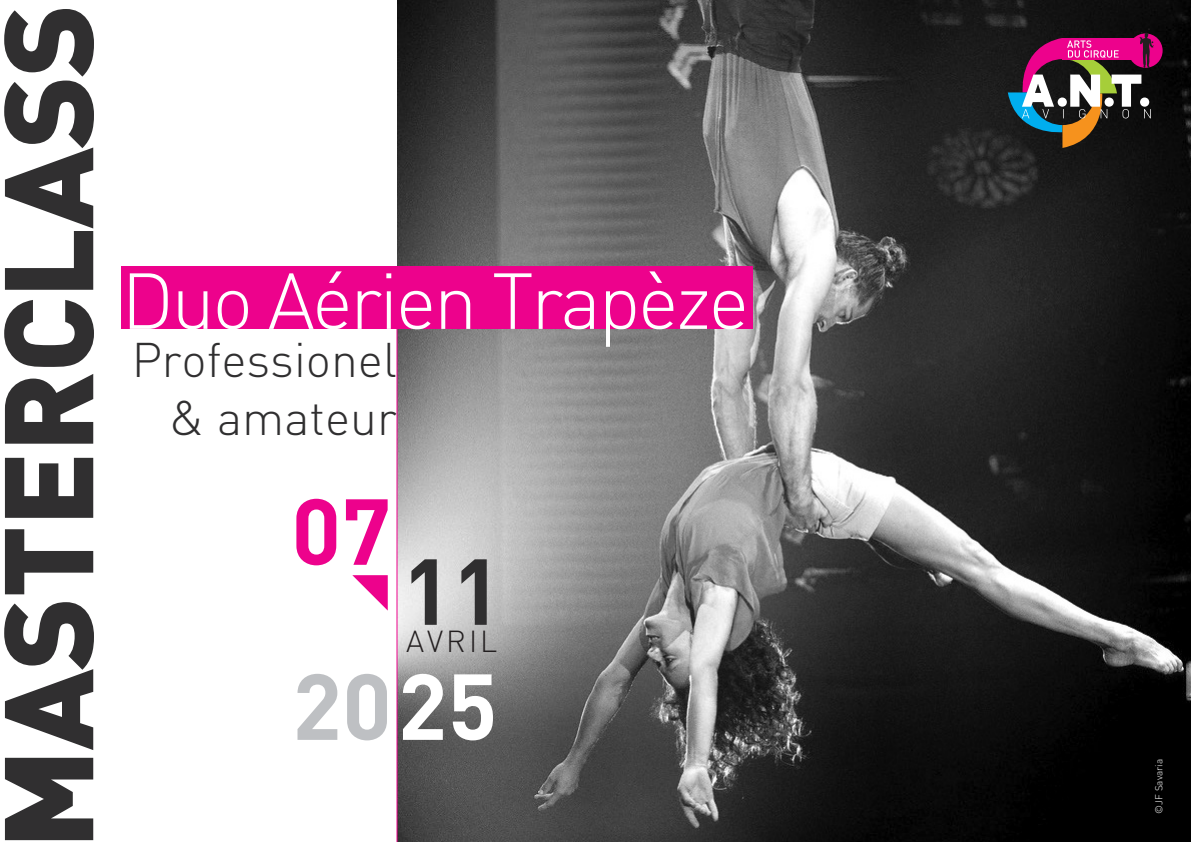
<style>
.page{position:relative;width:1191px;height:842px;background:#fff}
.page>*{position:absolute;margin:0;border:0;box-sizing:border-box;transform-origin:0 0}
.t1{font:900 124px "DIN";letter-spacing:-.01em;color:#302f30}
.t2{font:700 92px "DIN";color:#bec0c3}
.t3{font:700 92px "DIN";color:#ed028c}
.t4{font:700 92px "DIN";color:#302f30}
.t5{font:300 78px "DIN";letter-spacing:-.035em;color:#fff}
.t6{font:300 48px/57.6px "DIN";color:#302f30;text-align:right}
.t7{font:300 30px "DIN";letter-spacing:.1em;color:#231f20}
.t8{font:300 10px "DIN";color:#fff}
.s1{color:#fff}
</style>
<div class="page">
<img style="left:397px;top:0;width:794px;height:842px">
<div style="left:121px;top:266px;width:632px;height:63px;background:#ed028c"></div>
<hr style="left:396px;top:329px;width:1px;height:513px;background:#ed028c">
<div style="left:1128px;top:33px;width:34px;height:35px;background:#ed028c;border-radius:50%"></div>
<svg style="left:1007px;top:28px;width:147px;height:120px;background:#61424f"></svg>
<svg style="left:352px;top:575px;width:36px;height:36px"></svg>
<p class="t1" style="left:-35px;top:849px;width:847px;rotate:-90deg">MASTERCLASS</p>
<p class="t5" style="left:121px;top:253px;width:629px">Duo Aérien Trapèze</p>
<p class="t6" style="left:132px;top:331px;width:267px">Professionel &amp; amateur</p>
<p class="t3" style="left:291px;top:471px;width:101px">07</p>
<p class="t4" style="left:402px;top:531px;width:101px">11</p>
<p class="t7" style="left:406px;top:623px;width:93px">AVRIL</p>
<p class="t2" style="left:292px;top:646px;width:207px">20<span class="s1">25</span></p>
<p class="t8" style="left:1152px;top:814px;width:56px;rotate:-90deg">©JF Savaria</p>
</div>
